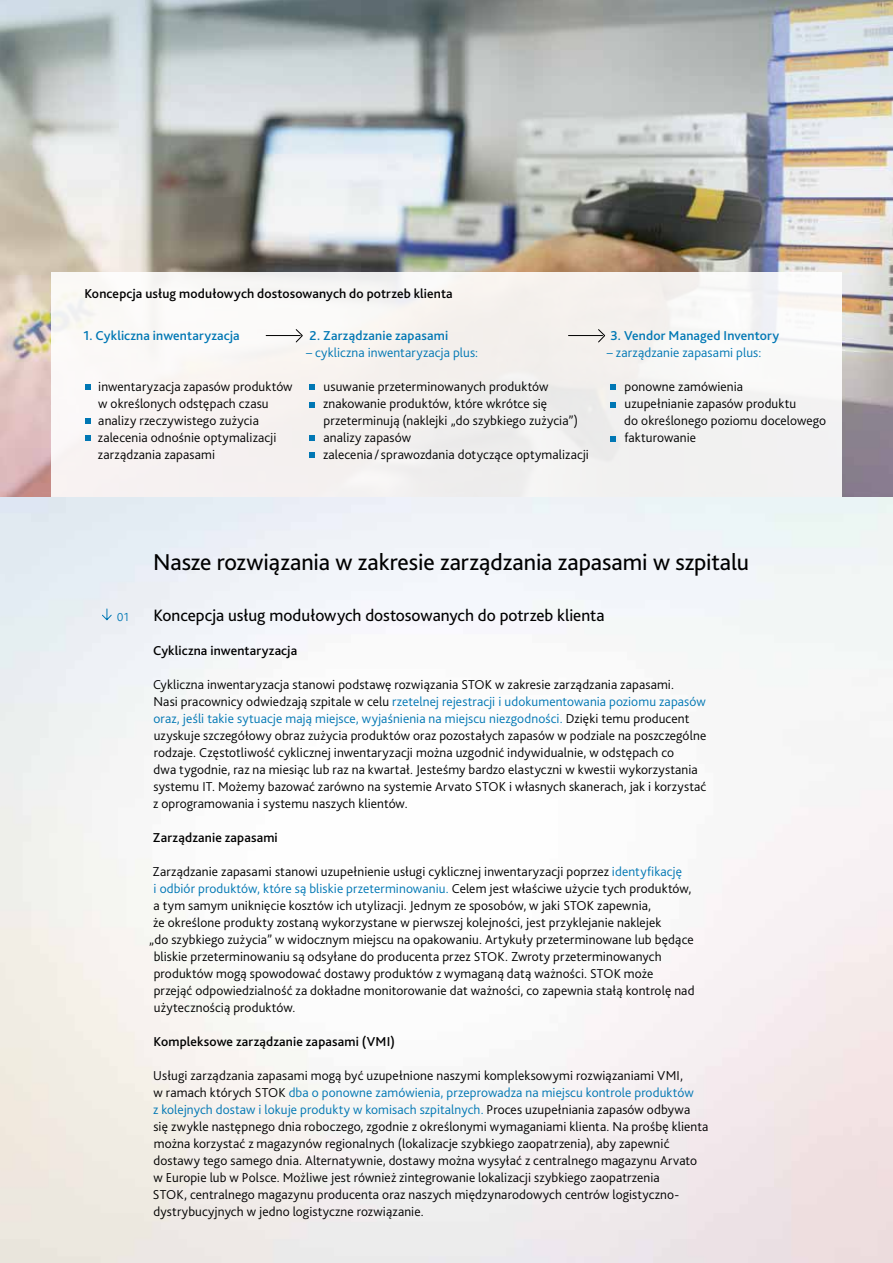
<style>
.page{position:relative;width:893px;height:1263px;background:#fff}
.page>*{position:absolute;margin:0;border:0;box-sizing:border-box;transform-origin:0 0}
.t1{font:24px "Bliss 2";letter-spacing:-.005em;color:#000}
.t2{font:17.25px "Bliss 2";color:#000}
.t3{font:300 13.5px/17px "Bliss 2";letter-spacing:.01em;color:#000}
.t4{font:300 13.5px "Bliss 2";letter-spacing:.01em;color:#0077b4}
.t5{font:500 13.5px "Bliss 2";letter-spacing:.01em;color:#000}
.t6{font:500 13.5px "Bliss 2";letter-spacing:.01em;color:#0077b4}
.t7{font:300 12px "Bliss";color:#0077b4}
.s1{color:#0077b4}
.s2{color:#000}
</style>
<div class="page">
<img style="left:0;top:0;width:893px;height:496px">
<div style="left:51px;top:272px;width:791px;height:224px;background:#f5f2f1"></div>
<svg style="left:101px;top:608px;width:11px;height:13px"></svg>
<svg style="left:295px;top:329px;width:8px;height:14px"></svg>
<hr style="left:266px;top:335px;width:34px;height:1px;background:#000">
<svg style="left:597px;top:329px;width:9px;height:14px"></svg>
<hr style="left:568px;top:335px;width:35px;height:1px;background:#000">
<svg style="left:85px;top:385px;width:5px;height:5px"></svg>
<svg style="left:85px;top:418px;width:5px;height:5px"></svg>
<svg style="left:85px;top:435px;width:5px;height:5px"></svg>
<svg style="left:610px;top:385px;width:5px;height:5px"></svg>
<svg style="left:309px;top:385px;width:5px;height:5px"></svg>
<svg style="left:610px;top:402px;width:5px;height:5px"></svg>
<svg style="left:309px;top:402px;width:5px;height:5px"></svg>
<svg style="left:610px;top:436px;width:5px;height:5px"></svg>
<svg style="left:309px;top:453px;width:5px;height:5px"></svg>
<svg style="left:309px;top:435px;width:5px;height:6px"></svg>
<p class="t5" style="left:84px;top:285px;width:370px">Koncepcja usług modułowych dostosowanych do potrzeb klienta</p>
<p class="t6" style="left:83px;top:327px;width:158px">1. Cykliczna inwentaryzacja</p>
<p class="t3" style="left:98px;top:378px;width:196px">inwentaryzacja zapasów produktów w określonych odstępach czasu analizy rzeczywistego zużycia zalecenia odnośnie optymalizacji zarządzania zapasami</p>
<p class="t6" style="left:310px;top:327px;width:140px">2. Zarządzanie zapasami</p>
<p class="t6" style="left:610px;top:327px;width:170px">3. Vendor Managed Inventory</p>
<p class="t4" style="left:306px;top:344px;width:174px">– cykliczna inwentaryzacja plus:</p>
<p class="t3" style="left:323px;top:378px;width:267px">usuwanie przeterminowanych produktów znakowanie produktów, które wkrótce się przeterminują (naklejki „do szybkiego zużycia”) analizy zapasów<br>zalecenia /sprawozdania dotyczące optymalizacji</p>
<p class="t4" style="left:607px;top:344px;width:156px">– zarządzanie zapasami plus:</p>
<p class="t3" style="left:624px;top:378px;width:203px">ponowne zamówienia<br>uzupełnianie zapasów produktu<br>do określonego poziomu docelowego fakturowanie</p>
<p class="t7" style="left:117px;top:611px;width:14px">01</p>
<h1 class="t1" style="left:153px;top:547px;width:598px">Nasze rozwiązania w zakresie zarządzania zapasami w szpitalu</h1>
<p class="t2" style="left:153px;top:604px;width:453px">Koncepcja usług modułowych dostosowanych do potrzeb klienta</p>
<p class="t5" style="left:153px;top:642px;width:146px">Cykliczna inwentaryzacja</p>
<p class="t3" style="left:153px;top:676px;width:555px">Cykliczna inwentaryzacja stanowi podstawę rozwiązania STOK w zakresie zarządzania zapasami.<br>Nasi pracownicy odwiedzają szpitale w celu <span class="s1">rzetelnej rejestracji i udokumentowania poziomu zapasów oraz, jeśli takie sytuacje mają miejsce, wyjaśnienia na miejscu niezgodności.</span> Dzięki temu producent uzyskuje szczegółowy obraz zużycia produktów oraz pozostałych zapasów w podziale na poszczególne rodzaje. Częstotliwość cyklicznej inwentaryzacji można uzgodnić indywidualnie, w odstępach co<br>dwa tygodnie, raz na miesiąc lub raz na kwartał. Jesteśmy bardzo elastyczni w kwestii wykorzystania systemu IT. Możemy bazować zarówno na systemie Arvato STOK i własnych skanerach, jak i korzystać z oprogramowania i systemu naszych klientów.</p>
<p class="t5" style="left:153px;top:829px;width:126px">Zarządzanie zapasami</p>
<p class="t3" style="left:152px;top:863px;width:531px">Zarządzanie zapasami stanowi uzupełnienie usługi cyklicznej inwentaryzacji poprzez <span class="s1">identyfikację</span></p>
<p class="t4" style="left:154px;top:880px;width:539px">i odbiór produktów, które są bliskie przeterminowaniu. <span class="s2">Celem jest właściwe użycie tych produktów,</span></p>
<p class="t3" style="left:154px;top:897px;width:499px">a tym samym uniknięcie kosztów ich utylizacji. Jednym ze sposobów, w jaki STOK zapewnia,</p>
<p class="t3" style="left:153px;top:914px;width:510px">że określone produkty zostaną wykorzystane w pierwszej kolejności, jest przyklejanie naklejek</p>
<p class="t3" style="left:149px;top:931px;width:546px">„do szybkiego zużycia” w widocznym miejscu na opakowaniu. Artykuły przeterminowane lub będące</p>
<p class="t3" style="left:154px;top:948px;width:509px">bliskie przeterminowaniu są odsyłane do producenta przez STOK. Zwroty przeterminowanych</p>
<p class="t3" style="left:154px;top:965px;width:501px">produktów mogą spowodować dostawy produktów z wymaganą datą ważności. STOK może</p>
<p class="t3" style="left:154px;top:982px;width:542px">przejąć odpowiedzialność za dokładne monitorowanie dat ważności, co zapewnia stałą kontrolę nad</p>
<p class="t3" style="left:154px;top:999px;width:143px">użytecznością produktów.</p>
<p class="t5" style="left:153px;top:1033px;width:243px">Kompleksowe zarządzanie zapasami (VMI)</p>
<p class="t3" style="left:153px;top:1067px;width:557px">Usługi zarządzania zapasami mogą być uzupełnione naszymi kompleksowymi rozwiązaniami VMI,<br>w ramach których STOK <span class="s1">dba o ponowne zamówienia, przeprowadza na miejscu kontrole produktów<br>z kolejnych dostaw i lokuje produkty w komisach szpitalnych.</span> Proces uzupełniania zapasów odbywa<br>się zwykle następnego dnia roboczego, zgodnie z określonymi wymaganiami klienta. Na prośbę klienta można korzystać z magazynów regionalnych (lokalizacje szybkiego zaopatrzenia), aby zapewnić dostawy tego samego dnia. Alternatywnie, dostawy można wysyłać z centralnego magazynu Arvato w Europie lub w Polsce. Możliwe jest również zintegrowanie lokalizacji szybkiego zaopatrzenia<br>STOK, centralnego magazynu producenta oraz naszych międzynarodowych centrów logistyczno&shy;dystrybucyjnych w jedno logistyczne rozwiązanie.</p>
</div>
